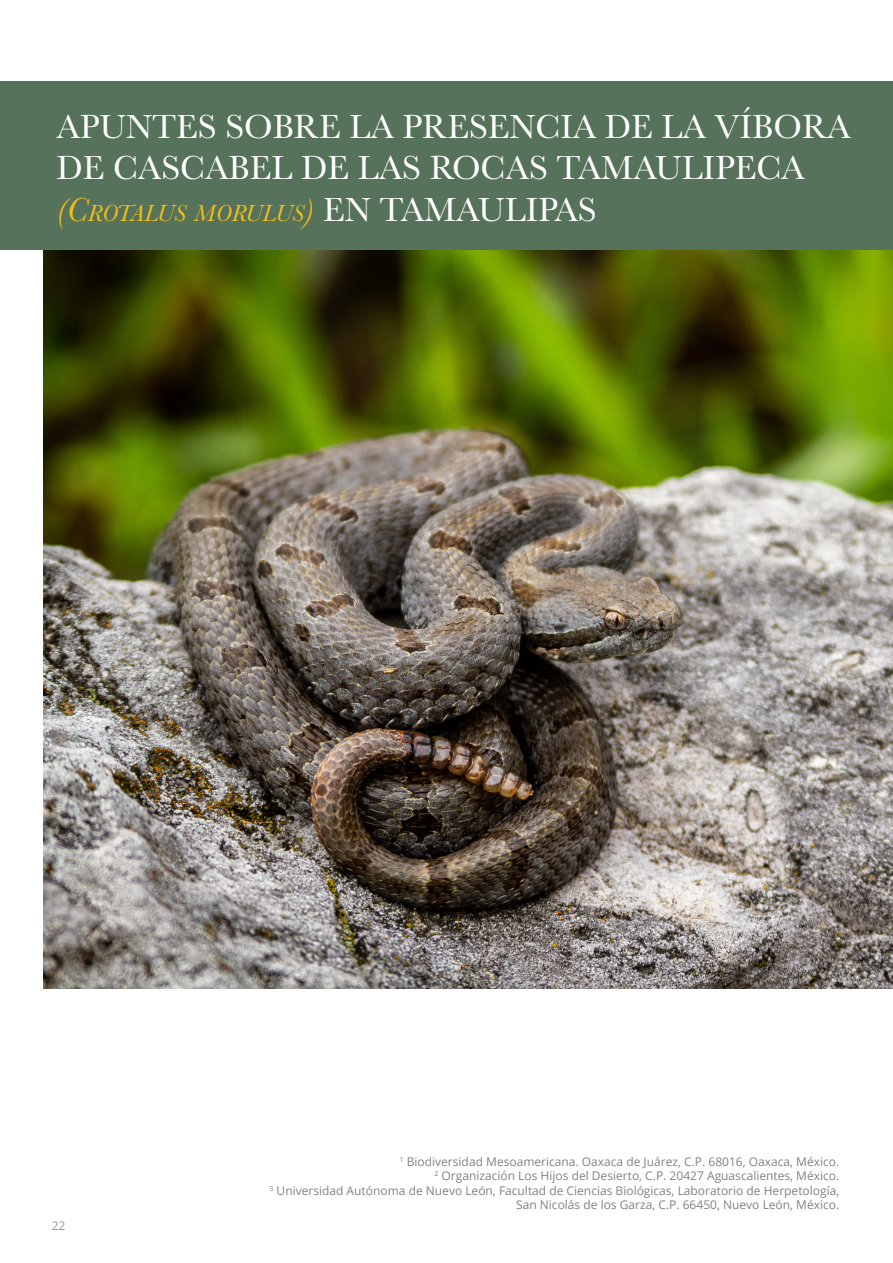
<style>
.page{position:relative;width:893px;height:1263px;background:#fff}
.page>*{position:absolute;margin:0;border:0;box-sizing:border-box;transform-origin:0 0}
.t1{font:34.65px/41.5px "Baskerville";color:#fff}
.t2{font:italic 24.3px "Baskerville";letter-spacing:-.01em;color:#f3c017}
.datosAutor{font:12px/14.4px "Open Sans";color:#808285;text-align:right}
.t3{font:12px "Open Sans";color:#939598}
.s1{font-size:34.65px}
.s2{font-style:normal;font-size:34.65px;color:#fff}
</style>
<div class="page">
<img style="left:43px;top:249px;width:850px;height:739px">
<div style="left:0;top:81px;width:893px;height:168px;background:#56725b"></div>
<h1 class="t1" style="left:56px;top:106px;width:796px">APUNTES SOBRE LA PRESENCIA DE LA VÍBORA<br>DE CASCABEL DE LAS ROCAS TAMAULIPECA</h1>
<h1 class="t2" style="left:56px;top:197px;width:542px"><span class="s1">(</span><span class="s1">C</span>ROTALUS MORULUS<span class="s1">)</span> <span class="s2">EN TAMAULIPAS</span></h1>
<p class="t3" style="left:52px;top:1217px;width:15px">22</p>
<p class="datosAutor" style="left:400px;top:1154px;width:441px"><sup>1</sup> Biodiversidad Mesoamericana. Oaxaca de Juárez, C.P. 68016, Oaxaca, México.</p>
<p class="datosAutor" style="left:434px;top:1168px;width:406px"><sup>2</sup> Organización Los Hijos del Desierto, C.P. 20427 Aguascalientes, México.</p>
<p class="datosAutor" style="left:269px;top:1183px;width:571px"><sup>3</sup> Universidad Autónoma de Nuevo León, Facultad de Ciencias Biológicas, Laboratorio de Herpetología,<br>San Nicolás de los Garza, C.P. 66450, Nuevo León, México.</p>
</div>
